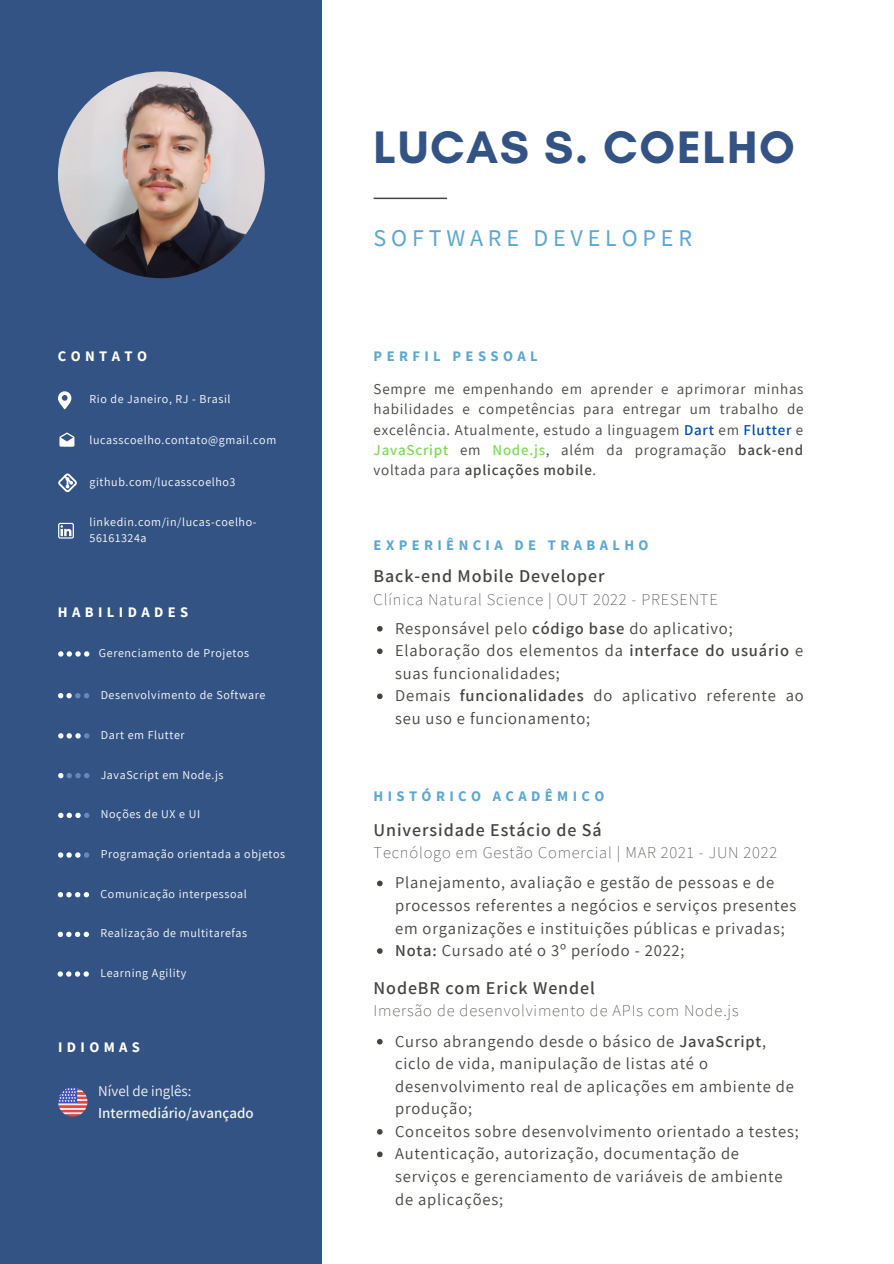
<style>
.page{position:relative;width:894px;height:1264px;background:#fff}
.page>*{position:absolute;margin:0;border:0;box-sizing:border-box;transform-origin:0 0}
.t1{font:700 46.35px "Glacial Indifference";letter-spacing:.035em;color:#335384}
.t2{font:24px "Source Sans Pro";letter-spacing:.2em;color:#5ba7d1}
.t3{font:600 18px "Assistant";letter-spacing:.05em;color:#444440}
.t4{font:16.5px/22.5px "Assistant";letter-spacing:.05em;color:#444440}
.t5{font:200 16.5px "Assistant";letter-spacing:.05em;color:#444440}
.t6{font:15px/20.2px "Assistant";letter-spacing:.05em;color:#444440;text-align:justify}
.t7{font:600 15px "Assistant";color:#f4f4f4}
.t8{font:15px "Assistant";color:#f4f4f4}
.t9{font:700 14.55px "Source Sans Pro";letter-spacing:.3em;color:#5ba7d1}
.t10{font:700 14.55px "Source Sans Pro";letter-spacing:.3em;color:#fff}
.t11{font:12px/16px "Assistant";letter-spacing:.05em;color:#fff}
.s1{font-weight:600;color:#004aad}
.s2{font-weight:600;color:#7ed957}
.s3{font-weight:600}
</style>
<div class="page">
<div style="left:0;top:0;width:321px;height:1263px;background:#335384"></div>
<svg style="left:373px;top:198px;width:74px;height:1px"></svg>
<img style="left:58px;top:71px;width:207px;height:207px;border-radius:50%">
<svg style="left:58px;top:852px;width:31px;height:5px"></svg>
<svg style="left:58px;top:812px;width:31px;height:6px"></svg>
<svg style="left:58px;top:733px;width:31px;height:5px"></svg>
<svg style="left:58px;top:693px;width:31px;height:5px"></svg>
<svg style="left:58px;top:651px;width:31px;height:5px"></svg>
<svg style="left:58px;top:773px;width:31px;height:5px"></svg>
<svg style="left:377px;top:880px;width:5px;height:6px"></svg>
<svg style="left:377px;top:948px;width:5px;height:5px"></svg>
<svg style="left:58px;top:523px;width:16px;height:15px"></svg>
<svg style="left:58px;top:391px;width:13px;height:18px"></svg>
<svg style="left:59px;top:432px;width:15px;height:14px"></svg>
<svg style="left:58px;top:473px;width:19px;height:19px"></svg>
<svg style="left:377px;top:626px;width:5px;height:5px"></svg>
<svg style="left:377px;top:648px;width:5px;height:6px"></svg>
<svg style="left:377px;top:693px;width:5px;height:6px"></svg>
<svg style="left:377px;top:1038px;width:5px;height:6px"></svg>
<svg style="left:377px;top:1129px;width:5px;height:5px"></svg>
<svg style="left:377px;top:1151px;width:5px;height:6px"></svg>
<svg style="left:58px;top:892px;width:31px;height:5px"></svg>
<svg style="left:58px;top:931px;width:31px;height:6px"></svg>
<svg style="left:58px;top:971px;width:31px;height:5px"></svg>
<svg style="left:58px;top:1087px;width:29px;height:29px"></svg>
<p class="t10" style="left:58px;top:347px;width:91px">CONTATO</p>
<p class="t11" style="left:89px;top:391px;width:143px">Rio de Janeiro, RJ - Brasil</p>
<p class="t11" style="left:89px;top:431px;width:188px">lucasscoelho.contato@gmail.com</p>
<p class="t11" style="left:89px;top:473px;width:147px">github.com/lucasscoelho3</p>
<p class="t11" style="left:89px;top:513px;width:168px">linkedin.com/in/lucas-coelho-<br>56161324a</p>
<p class="t10" style="left:58px;top:603px;width:132px">HABILIDADES</p>
<p class="t11" style="left:99px;top:644px;width:152px">Gerenciamento de Projetos</p>
<p class="t11" style="left:101px;top:686px;width:166px">Desenvolvimento de Software</p>
<p class="t11" style="left:101px;top:726px;width:85px">Dart em Flutter</p>
<p class="t11" style="left:101px;top:766px;width:124px">JavaScript em Node.js</p>
<p class="t11" style="left:101px;top:806px;width:101px">Noções de UX e UI</p>
<p class="t11" style="left:101px;top:845px;width:186px">Programação orientada a objetos</p>
<p class="t11" style="left:100px;top:885px;width:148px">Comunicação interpessoal</p>
<p class="t11" style="left:100px;top:925px;width:148px">Realização de multitarefas</p>
<p class="t11" style="left:100px;top:964px;width:87px">Learning Agility</p>
<p class="t10" style="left:58px;top:1037px;width:83px">IDIOMAS</p>
<p class="t8" style="left:98px;top:1080px;width:95px">Nível de inglês:</p>
<p class="t7" style="left:98px;top:1102px;width:157px">Intermediário/avançado</p>
<h1 class="t1" style="left:373px;top:119px;width:422px">LUCAS S. COELHO</h1>
<h2 class="t2" style="left:373px;top:222px;width:320px">SOFTWARE DEVELOPER</h2>
<p class="t9" style="left:373px;top:347px;width:165px">PERFIL PESSOAL</p>
<p class="t6" style="left:373px;top:378px;width:431px">Sempre me empenhando em aprender e aprimorar minhas habilidades e competências para entregar um trabalho de excelência. Atualmente, estudo a linguagem <span class="s1">Dart</span> em <span class="s1">Flutter</span> e <span class="s2">JavaScript</span> em <span class="s2">Node.js</span>, além da programação <span class="s3">back-end </span>voltada para <span class="s3">aplicações mobile</span>.</p>
<p class="t9" style="left:373px;top:535px;width:276px">EXPERIÊNCIA DE TRABALHO</p>
<p class="t3" style="left:373px;top:563px;width:232px">Back-end Mobile Developer</p>
<p class="t5" style="left:373px;top:588px;width:345px">Clínica Natural Science | OUT 2022 - PRESENTE</p>
<p class="t4" style="left:395px;top:616px;width:410px">Responsável pelo <span class="s3">código base</span> do aplicativo; Elaboração dos elementos da <span class="s3">interface do usuário</span> e suas funcionalidades;<br>Demais <span class="s3">funcionalidades</span> do aplicativo referente ao seu uso e funcionamento;</p>
<p class="t9" style="left:373px;top:786px;width:232px">HISTÓRICO ACADÊMICO</p>
<p class="t3" style="left:373px;top:817px;width:230px">Universidade Estácio de Sá</p>
<p class="t5" style="left:373px;top:841px;width:405px">Tecnólogo em Gestão Comercial | MAR 2021 - JUN 2022</p>
<p class="t4" style="left:395px;top:871px;width:402px">Planejamento, avaliação e gestão de pessoas e de processos referentes a negócios e serviços presentes em organizações e instituições públicas e privadas; <span class="s3">Nota:</span> Cursado até o 3º período - 2022;</p>
<p class="t3" style="left:373px;top:975px;width:223px">NodeBR com Erick Wendel</p>
<p class="t5" style="left:373px;top:999px;width:366px">Imersão de desenvolvimento de APIs com Node.js</p>
<p class="t4" style="left:395px;top:1029px;width:405px">Curso abrangendo desde o básico de <span class="s3">JavaScript</span>, ciclo de vida, manipulação de listas até o desenvolvimento real de aplicações em ambiente de produção;<br>Conceitos sobre desenvolvimento orientado a testes; Autenticação, autorização, documentação de serviços e gerenciamento de variáveis de ambiente de aplicações;</p>
</div>
